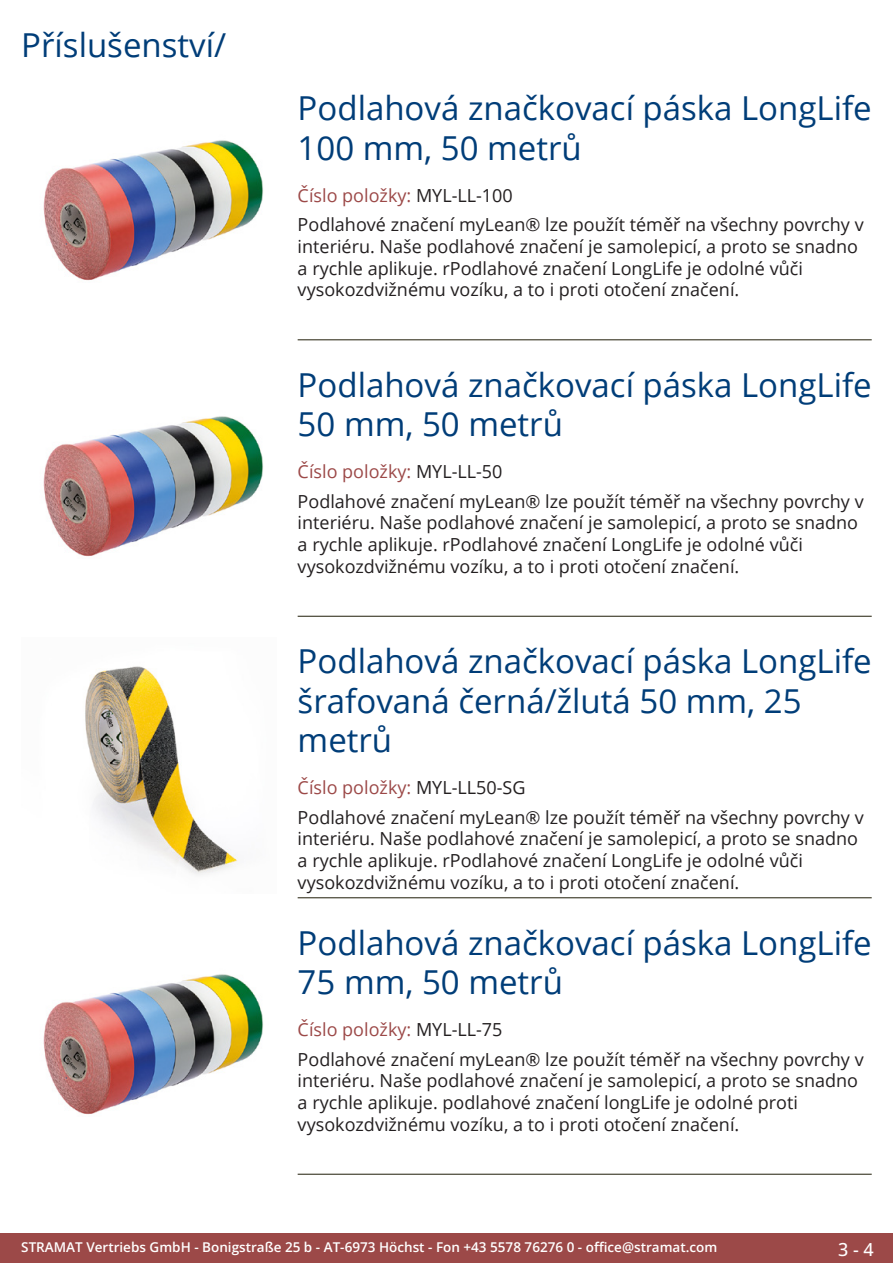
<style>
.page{position:relative;width:893px;height:1263px;background:#fff}
.page>*{position:absolute;margin:0;border:0;box-sizing:border-box;transform-origin:0 0}
.Produkttitel{font:33px/39.6px "Open Sans";color:#003d78}
.RastTitel{font:33px "Open Sans";color:#003d78}
.Beschreibung_Text{font:18px/21.6px "Open Sans";color:#231f20}
.TechDaten_Überschrif{font:18px "Open Sans";color:#9c4948}
.t1{font:500 18px "Open Sans";color:#fff}
.t2{font:600 13.5px "Open Sans";color:#fff}
.s1{color:#231f20}
</style>
<div class="page">
<div style="left:0;top:1233px;width:893px;height:30px;background:#9c4948"></div>
<hr style="left:298px;top:340px;width:574px;height:1px;background:#201d08">
<hr style="left:298px;top:616px;width:574px;height:1px;background:#201d08">
<hr style="left:298px;top:897px;width:574px;height:1px;background:#201d08">
<hr style="left:298px;top:1174px;width:574px;height:1px;background:#201d08">
<img style="left:43px;top:140px;width:220px;height:141px">
<img style="left:43px;top:416px;width:220px;height:141px">
<img style="left:85px;top:666px;width:153px;height:209px">
<img style="left:43px;top:974px;width:220px;height:141px">
<p class="RastTitel" style="left:21px;top:22px;width:206px">Příslušenství/</p>
<p class="Produkttitel" style="left:298px;top:88px;width:576px">Podlahová značkovací páska LongLife<br>100 mm, 50 metrů</p>
<p class="TechDaten_Überschrif" style="left:298px;top:183px;width:217px">Číslo položky: <span class="s1">MYL-LL-100</span></p>
<p class="Beschreibung_Text" style="left:298px;top:214px;width:567px">Podlahové značení myLean® lze použít téměř na všechny povrchy v interiéru. Naše podlahové značení je samolepicí, a proto se snadno a rychle aplikuje. rPodlahové značení LongLife je odolné vůči vysokozdvižnému vozíku, a to i proti otočení značení.</p>
<p class="Produkttitel" style="left:298px;top:364px;width:576px">Podlahová značkovací páska LongLife<br>50 mm, 50 metrů</p>
<p class="TechDaten_Überschrif" style="left:298px;top:459px;width:206px">Číslo položky: <span class="s1">MYL-LL-50</span></p>
<p class="Beschreibung_Text" style="left:298px;top:490px;width:567px">Podlahové značení myLean® lze použít téměř na všechny povrchy v interiéru. Naše podlahové značení je samolepicí, a proto se snadno a rychle aplikuje. rPodlahové značení LongLife je odolné vůči vysokozdvižnému vozíku, a to i proti otočení značení.</p>
<p class="Produkttitel" style="left:298px;top:640px;width:576px">Podlahová značkovací páska LongLife šrafovaná černá/žlutá 50 mm, 25 metrů</p>
<p class="TechDaten_Überschrif" style="left:298px;top:775px;width:229px">Číslo položky: <span class="s1">MYL-LL50-SG</span></p>
<p class="Beschreibung_Text" style="left:298px;top:806px;width:567px">Podlahové značení myLean® lze použít téměř na všechny povrchy v interiéru. Naše podlahové značení je samolepicí, a proto se snadno a rychle aplikuje. rPodlahové značení LongLife je odolné vůči vysokozdvižnému vozíku, a to i proti otočení značení.</p>
<p class="Produkttitel" style="left:298px;top:922px;width:576px">Podlahová značkovací páska LongLife<br>75 mm, 50 metrů</p>
<p class="TechDaten_Überschrif" style="left:298px;top:1017px;width:206px">Číslo položky: <span class="s1">MYL-LL-75</span></p>
<p class="Beschreibung_Text" style="left:298px;top:1048px;width:567px">Podlahové značení myLean® lze použít téměř na všechny povrchy v interiéru. Naše podlahové značení je samolepicí, a proto se snadno a rychle aplikuje. podlahové značení longLife je odolné proti vysokozdvižnému vozíku, a to i proti otočení značení.</p>
<p class="t2" style="left:21px;top:1238px;width:698px">STRAMAT Vertriebs GmbH - Bonigstraße 25 b - AT-6973 Höchst - Fon +43 5578 76276 0 - office@stramat.com</p>
<p class="t1" style="left:838px;top:1237px;width:37px">3 - 4</p>
</div>
